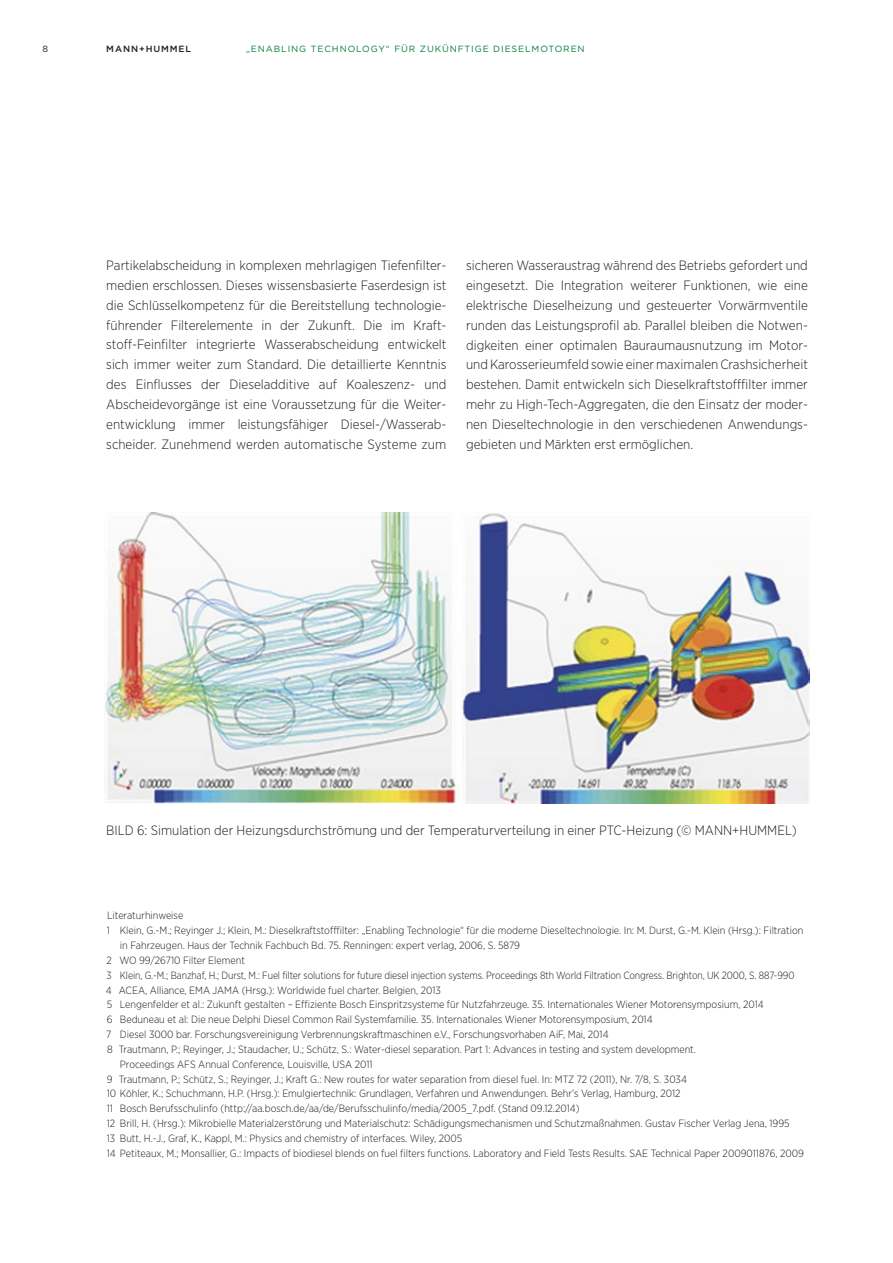
<style>
.page{position:relative;width:893px;height:1263px;background:#fff}
.page>*{position:absolute;margin:0;border:0;box-sizing:border-box;transform-origin:0 0}
.t1{font:300 13.5px/19.8px "Gotham Narrow";color:#1d1d1b;text-align:justify}
.t2{font:300 10.5px "Gotham Narrow";color:#1d1d1b}
.t3{font:300 10.5px "Gotham Narrow";color:#1d1d1b;scale:.96 1}
.t4{font:9px "Gotham";letter-spacing:.1em;color:#007f39}
.t5{font:500 9px "Gotham";letter-spacing:.1em;color:#1d1d1b}
.t6{font:9px "Gotham";color:#1d1d1b}
</style>
<div class="page">
<img style="left:105px;top:512px;width:704px;height:291px">
<p class="t6" style="left:43px;top:43px;width:7px">8</p>
<p class="t5" style="left:106px;top:44px;width:86px">MANN+HUMMEL</p>
<p class="t4" style="left:246px;top:43px;width:340px">„ENABLING TECHNOLOGY“ FÜR ZUKÜNFTIGE DIESELMOTOREN</p>
<p class="t1" style="left:106px;top:255px;width:342px">Partikelabscheidung in komplexen mehrlagigen Tiefenfilter&shy;medien erschlossen. Dieses wissensbasierte Faserdesign ist die Schlüsselkompetenz für die Bereitstellung technologie&shy;führender Filterelemente in der Zukunft. Die im Kraft&shy;stoff-Feinfilter integrierte Wasserabscheidung entwickelt sich immer weiter zum Standard. Die detaillierte Kenntnis des Einflusses der Dieseladditive auf Koaleszenz- und Abscheidevorgänge ist eine Voraussetzung für die Weiter&shy;entwicklung immer leistungsfähiger Diesel-/Wasserab&shy;scheider. Zunehmend werden automatische Systeme zum</p>
<p class="t1" style="left:466px;top:255px;width:343px;text-align:left">sicheren Wasseraustrag während des Betriebs gefordert und eingesetzt. Die Integration weiterer Funktionen, wie eine elektrische Dieselheizung und gesteuerter Vorwärmventile runden das Leistungsprofil ab. Parallel bleiben die Notwen&shy;digkeiten einer optimalen Bauraumausnutzung im Motor&shy;und Karosserieumfeld sowie einer maximalen Crashsicherheit bestehen. Damit entwickeln sich Dieselkraftstofffilter immer mehr zu High-Tech-Aggregaten, die den Einsatz der moder&shy;nen Dieseltechnologie in den verschiedenen Anwendungs&shy;gebieten und Märkten erst ermöglichen.</p>
<p class="t1" style="left:106px;top:820px;width:692px">BILD 6: Simulation der Heizungsdurchströmung und der Temperaturverteilung in einer PTC-Heizung (© MANN+HUMMEL)</p>
<p class="t2" style="left:107px;top:909px;width:78px">Literaturhinweise</p>
<p class="t2" style="left:107px;top:924px;width:698px">1 Klein, G.-M.; Reyinger J.; Klein, M.: Dieselkraftstofffilter: „Enabling Technologie“ für die moderne Dieseltechnologie. In: M. Durst, G.-M. Klein (Hrsg.): Filtration</p>
<p class="t2" style="left:120px;top:939px;width:402px">in Fahrzeugen. Haus der Technik Fachbuch Bd. 75. Renningen: expert verlag, 2006, S. 5879</p>
<p class="t2" style="left:107px;top:954px;width:140px">2 WO 99/26710 Filter Element</p>
<p class="t3" style="left:106px;top:968px;width:718px">3 Klein, G.-M.; Banzhaf, H.; Durst, M.: Fuel filter solutions for future diesel injection systems. Proceedings 8th World Filtration Congress. Brighton, UK 2000, S. 887-990</p>
<p class="t2" style="left:106px;top:983px;width:337px">4 ACEA, Alliance, EMA JAMA (Hrsg.): Worldwide fuel charter. Belgien, 2013</p>
<p class="t2" style="left:107px;top:998px;width:658px">5 Lengenfelder et al.: Zukunft gestalten – Effiziente Bosch Einspritzsysteme für Nutzfahrzeuge. 35. Internationales Wiener Motorensymposium, 2014</p>
<p class="t2" style="left:107px;top:1013px;width:547px">6 Beduneau et al: Die neue Delphi Diesel Common Rail Systemfamilie. 35. Internationales Wiener Motorensymposium, 2014</p>
<p class="t2" style="left:106px;top:1028px;width:504px">7 Diesel 3000 bar. Forschungsvereinigung Verbrennungskraftmaschinen e.V., Forschungsvorhaben AiF, Mai, 2014</p>
<p class="t2" style="left:107px;top:1043px;width:590px">8 Trautmann, P.; Reyinger, J.; Staudacher, U.; Schütz, S.: Water-diesel separation. Part 1: Advances in testing and system development.</p>
<p class="t2" style="left:120px;top:1057px;width:254px">Proceedings AFS Annual Conference, Louisville, USA 2011</p>
<p class="t2" style="left:107px;top:1072px;width:582px">9 Trautmann, P.; Schütz, S.; Reyinger, J.; Kraft G.: New routes for water separation from diesel fuel. In: MTZ 72 (2011), Nr. 7/8, S. 3034</p>
<p class="t2" style="left:107px;top:1087px;width:575px">10 Köhler, K.; Schuchmann, H.P. (Hrsg.): Emulgiertechnik: Grundlagen, Verfahren und Anwendungen. Behr’s Verlag, Hamburg, 2012</p>
<p class="t2" style="left:107px;top:1102px;width:474px">11 Bosch Berufsschulinfo (http://aa.bosch.de/aa/de/Berufsschulinfo/media/2005_7.pdf. (Stand 09.12.2014)</p>
<p class="t2" style="left:107px;top:1117px;width:684px">12 Brill, H. (Hrsg.): Mikrobielle Materialzerstörung und Materialschutz: Schädigungsmechanismen und Schutzmaßnahmen. Gustav Fischer Verlag Jena, 1995</p>
<p class="t2" style="left:107px;top:1132px;width:357px">13 Butt, H.-J., Graf, K., Kappl, M.: Physics and chemistry of interfaces. Wiley, 2005</p>
<p class="t2" style="left:107px;top:1147px;width:699px">14 Petiteaux, M.; Monsallier, G.: Impacts of biodiesel blends on fuel filters functions. Laboratory and Field Tests Results. SAE Technical Paper 2009011876, 2009</p>
</div>
